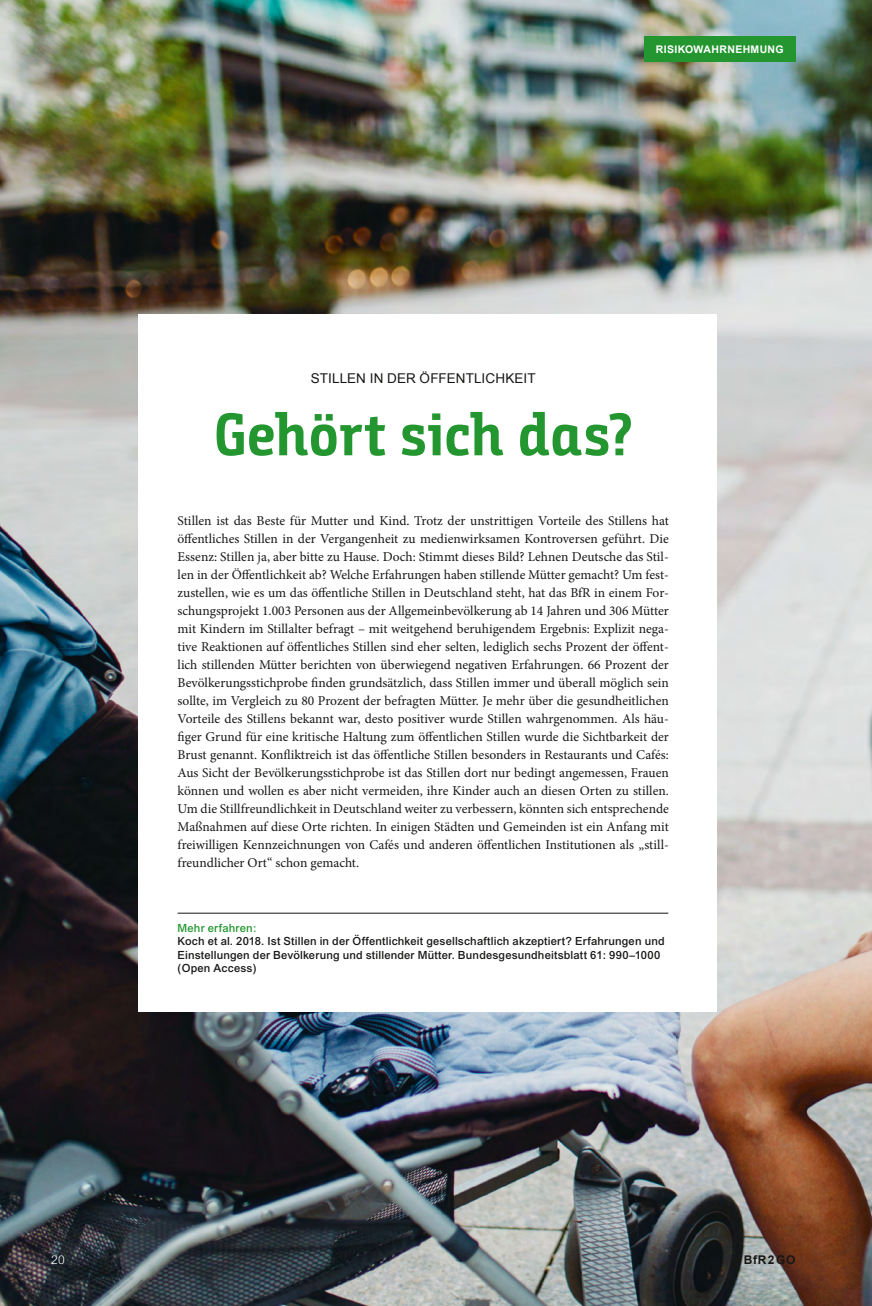
<style>
.page{position:relative;width:872px;height:1306px;background:#fff}
.page>*{position:absolute;margin:0;border:0;box-sizing:border-box;transform-origin:0 0}
.t1{font:60px "Bunday Slab Bold Up";letter-spacing:-.005em;color:#239630}
.t2{font:13.5px/18px "Minion Pro";color:#181716;text-align:justify}
.t3{font:13.5px "Arial";letter-spacing:.005em;color:#181716}
.t4{font:700 12px "Arial";color:#181716}
.t5{font:300 12px "Arial";color:#fff}
.t6{font:500 11.25px/13.5px "Arial";letter-spacing:.015em;color:#181716}
.t7{font:500 11.25px "Arial";letter-spacing:.015em;color:#239630}
.t8{font:700 10.5px "Arial";letter-spacing:.035em;color:#fff}
</style>
<div class="page">
<img style="left:0;top:0;width:872px;height:1305px">
<div style="left:138px;top:314px;width:578px;height:697px;background:#fff"></div>
<hr style="left:178px;top:912px;width:490px;height:1px;background:#181716">
<div style="left:644px;top:37px;width:151px;height:25px;background:#239630"></div>
<p class="t8" style="left:655px;top:43px;width:129px">RISIKOWAHRNEHMUNG</p>
<p class="t3" style="left:311px;top:369px;width:226px">STILLEN IN DER ÖFFENTLICHKEIT</p>
<h1 class="t1" style="left:214px;top:398px;width:420px">Gehört sich das?</h1>
<p class="t2" style="left:178px;top:512px;width:493px">Stillen ist das Beste für Mutter und Kind. Trotz der unstrittigen Vorteile des Stillens hat öffentliches Stillen in der Vergangenheit zu medienwirksamen Kontroversen geführt. Die Essenz: Stillen ja, aber bitte zu Hause. Doch: Stimmt dieses Bild? Lehnen Deutsche das Stil&shy;len in der Öffentlichkeit ab? Welche Erfahrungen haben stillende Mütter gemacht? Um fest&shy;zustellen, wie es um das öffentliche Stillen in Deutschland steht, hat das BfR in einem For&shy;schungsprojekt 1.003 Personen aus der Allgemeinbevölkerung ab 14 Jahren und 306 Mütter mit Kindern im Stillalter befragt – mit weitgehend beruhigendem Ergebnis: Explizit nega&shy;tive Reaktionen auf öffentliches Stillen sind eher selten, lediglich sechs Prozent der öffent&shy;lich stillenden Mütter berichten von überwiegend negativen Erfahrungen. 66 Prozent der Bevölkerungsstichprobe finden grundsätzlich, dass Stillen immer und überall möglich sein sollte, im Vergleich zu 80 Prozent der befragten Mütter. Je mehr über die gesundheitlichen Vorteile des Stillens bekannt war, desto positiver wurde Stillen wahrgenommen. Als häu&shy;figer Grund für eine kritische Haltung zum öffentlichen Stillen wurde die Sichtbarkeit der Brust genannt. Konfliktreich ist das öffentliche Stillen besonders in Restaurants und Cafés:<br>Aus Sicht der Bevölkerungsstichprobe ist das Stillen dort nur bedingt angemessen, Frauen können und wollen es aber nicht vermeiden, ihre Kinder auch an diesen Orten zu stillen.<br>Um die Stillfreundlichkeit in Deutschland weiter zu verbessern, könnten sich entsprechende Maßnahmen auf diese Orte richten. In einigen Städten und Gemeinden ist ein Anfang mit freiwilligen Kennzeichnungen von Cafés und anderen öffentlichen Institutionen als „still&shy;freundlicher Ort“ schon gemacht.</p>
<p class="t7" style="left:178px;top:921px;width:80px">Mehr erfahren:</p>
<p class="t6" style="left:178px;top:934px;width:488px">Koch et al. 2018. Ist Stillen in der Öffentlichkeit gesellschaftlich akzeptiert? Erfahrungen und<br>Einstellungen der Bevölkerung und stillender Mütter. Bundesgesundheitsblatt 61: 990–1000 (Open Access)</p>
<p class="t5" style="left:51px;top:1252px;width:15px">20</p>
<p class="t4" style="left:744px;top:1251px;width:53px">BfR 2 GO</p>
</div>
